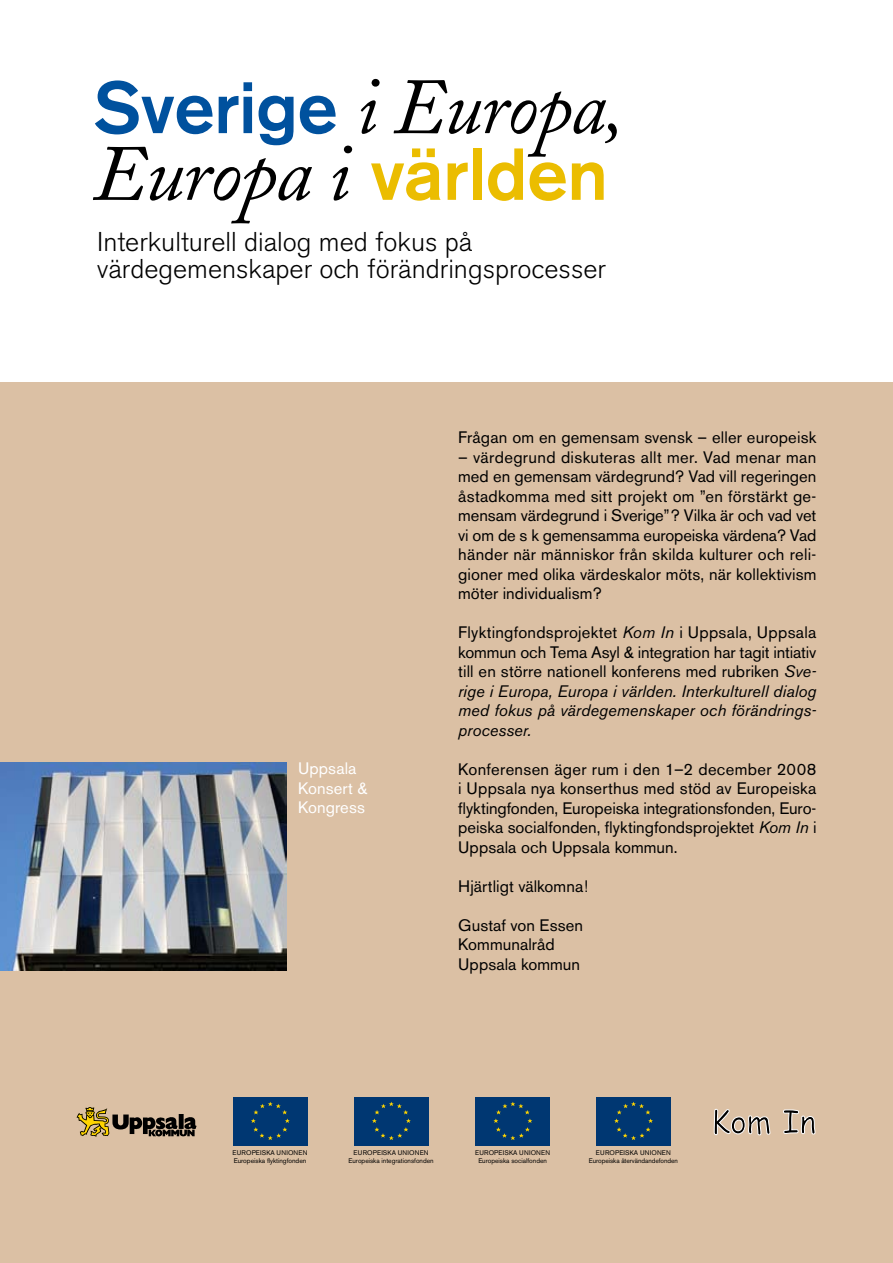
<style>
.page{position:relative;width:893px;height:1263px;background:#fff}
.page>*{position:absolute;margin:0;border:0;box-sizing:border-box;transform-origin:0 0}
.t1{font:italic 78.75px/66.8px "Adobe Caslon";letter-spacing:-.01em;color:#000}
.t2{font:300 27px/27px "Akzidenz Grotesk BE";color:#000}
.t3{font:16.5px/19.5px "Akzidenz Grotesk BE";letter-spacing:.005em;color:#000;text-align:justify}
.t4{font:16.5px/19.5px "Akzidenz Grotesk BE";letter-spacing:.005em;color:#fff}
.t5{font:6.75px/8.1px "Akzidenz Grotesk BE";letter-spacing:-.005em;color:#000;text-align:center}
.s1{font-family:"Akzidenz Grotesk BE";font-weight:500;font-style:normal;font-size:72.75px;color:#00519e}
.s2{font-family:"Akzidenz Grotesk BE";font-weight:500;font-style:normal;font-size:72.75px;color:#ebbd00}
.s3{font-style:italic}
</style>
<div class="page">
<div style="left:0;top:383px;width:893px;height:880px;background:#dbc0a4"></div>
<div style="left:476px;top:1097px;width:74px;height:49px;background:#003772"></div>
<svg style="left:493px;top:1102px;width:39px;height:38px"></svg>
<div style="left:354px;top:1097px;width:74px;height:49px;background:#003772"></div>
<svg style="left:372px;top:1102px;width:39px;height:38px"></svg>
<div style="left:596px;top:1097px;width:74px;height:49px;background:#003772"></div>
<svg style="left:614px;top:1102px;width:39px;height:38px"></svg>
<div style="left:233px;top:1097px;width:74px;height:49px;background:#003772"></div>
<svg style="left:251px;top:1102px;width:39px;height:38px"></svg>
<svg style="left:77px;top:1107px;width:120px;height:30px"></svg>
<img style="left:0;top:763px;width:286px;height:207px">
<svg style="left:713px;top:1108px;width:58px;height:28px"></svg>
<svg style="left:783px;top:1109px;width:33px;height:26px"></svg>
<h1 class="t1" style="left:93px;top:77px;width:532px"><span class="s1">Sverige</span> i Europa,<br>Europa i <span class="s2">världen</span></h1>
<h2 class="t2" style="left:97px;top:228px;width:510px">Interkulturell dialog med fokus på värdegemenskaper och förändringsprocesser</h2>
<p class="t4" style="left:298px;top:759px;width:71px">Uppsala<br>Konsert &amp;<br>Kongress</p>
<p class="t3" style="left:458px;top:428px;width:360px">Frågan om en gemensam svensk – eller europeisk</p>
<p class="t3" style="left:458px;top:447px;width:360px">– värdegrund diskuteras allt mer. Vad menar man med en gemensam värdegrund? Vad vill regeringen åstadkomma med sitt projekt om ”en förstärkt ge&shy;mensam värdegrund i Sverige”? Vilka är och vad vet vi om de s k gemensamma europeiska värdena? Vad händer när människor från skilda kulturer och reli&shy;gioner med olika värdeskalor möts, när kollektivism möter individualism?</p>
<p class="t3" style="left:458px;top:623px;width:360px">Flyktingfondsprojektet <span class="s3">Kom In</span> i Uppsala, Uppsala kommun och Tema Asyl &amp; integration har tagit intiativ till en större nationell konferens med rubriken <span class="s3">Sve&shy;rige i Europa, Europa i världen. Interkulturell dialog med fokus på värdegemenskaper och förändrings&shy;processer.</span></p>
<p class="t3" style="left:458px;top:759px;width:360px">Konferensen äger rum i den 1–2 december 2008 i Uppsala nya konserthus med stöd av Europeiska flyktingfonden, Europeiska integrationsfonden, Euro&shy;peiska socialfonden, flyktingfondsprojektet <span class="s3">Kom In</span> i Uppsala och Uppsala kommun.</p>
<p class="t3" style="left:458px;top:876px;width:132px">Hjärtligt välkomna!</p>
<p class="t3" style="left:458px;top:915px;width:126px;text-align:left">Gustaf von Essen<br>Kommunalråd<br>Uppsala kommun</p>
<p class="t5" style="left:232px;top:1148px;width:77px;text-align:left">EUROPEISKA UNIONEN<br>Europeiska flyktingfonden</p>
<p class="t5" style="left:475px;top:1148px;width:77px">EUROPEISKA UNIONEN<br>Europeiska socialfonden</p>
<p class="t5" style="left:349px;top:1148px;width:87px">EUROPEISKA UNIONEN<br>Europeiska integrationsfonden</p>
<p class="t5" style="left:589px;top:1148px;width:91px">EUROPEISKA UNIONEN<br>Europeiska återvändandefonden</p>
</div>
